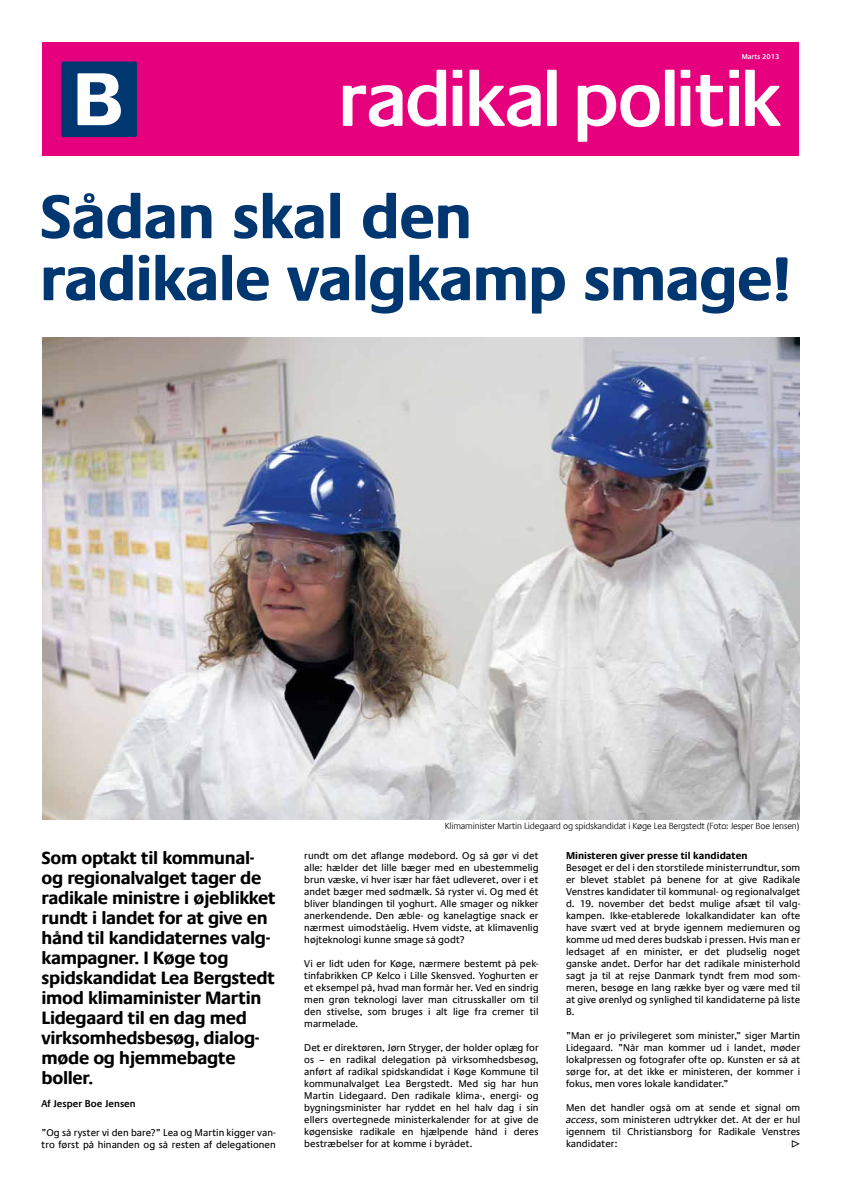
<style>
.page{position:relative;width:842px;height:1191px;background:#fff}
.page>*{position:absolute;margin:0;border:0;box-sizing:border-box;transform-origin:0 0}
.t1{font:700 63px/62px "Praxis Com";letter-spacing:-.02em;color:#003770}
.t2{font:700 18px/20px "Praxis Com";letter-spacing:-.02em;color:#000}
.t3{font:16px "Minion Pro";color:#000}
.t4{font:10px/12px "Praxis Com";letter-spacing:.005em;color:#000;text-align:justify}
.t5{font:700 10px "Praxis Com";letter-spacing:.005em;color:#000}
.t6{font:600 10px "Praxis Com";color:#000}
.t7{font:300 9px "Praxis Com";letter-spacing:-.02em;color:#000}
.t8{font:600 7px "Praxis Com";color:#fff}
.s1{font-style:italic}
</style>
<div class="page">
<div style="left:43px;top:43px;width:756px;height:113px;background:#e6007d"></div>
<div style="left:61px;top:61px;width:76px;height:76px;background:#003770;border-radius:2px"></div>
<svg style="left:78px;top:73px;width:43px;height:52px"></svg>
<div style="left:681px;top:70px;width:9px;height:8px;background:#fff"></div>
<div style="left:681px;top:86px;width:9px;height:40px;background:#fff"></div>
<div style="left:453px;top:70px;width:9px;height:8px;background:#fff"></div>
<div style="left:453px;top:86px;width:9px;height:40px;background:#fff"></div>
<div style="left:729px;top:70px;width:10px;height:8px;background:#fff"></div>
<div style="left:729px;top:86px;width:10px;height:40px;background:#fff"></div>
<svg style="left:343px;top:85px;width:59px;height:42px"></svg>
<svg style="left:408px;top:70px;width:38px;height:56px"></svg>
<svg style="left:469px;top:70px;width:72px;height:57px"></svg>
<div style="left:547px;top:70px;width:10px;height:56px;background:#fff"></div>
<svg style="left:578px;top:85px;width:82px;height:57px"></svg>
<div style="left:665px;top:70px;width:9px;height:56px;background:#fff"></div>
<svg style="left:695px;top:75px;width:28px;height:52px"></svg>
<svg style="left:745px;top:70px;width:35px;height:56px"></svg>
<img style="left:43px;top:337px;width:756px;height:482px">
<p class="t8" style="left:742px;top:52px;width:39px">Marts 2013</p>
<h1 class="t1" style="left:40px;top:186px;width:755px">Sådan skal den<br>radikale valgkamp smage!</h1>
<p class="t2" style="left:42px;top:847px;width:236px">Som optakt til kommunal&shy;og regionalvalget tager de radikale ministre i øjeblikket rundt i landet for at give en hånd til kandidaternes valg&shy;kampagner. I Køge tog spidskandidat Lea Bergstedt imod klimaminister Martin<br>Lidegaard til en dag med virksomhedsbesøg, dialog&shy;møde og hjemmebagte boller.</p>
<p class="t6" style="left:42px;top:1097px;width:96px">Af Jesper Boe Jensen</p>
<p class="t4" style="left:42px;top:1126px;width:236px">”Og så ryster vi den bare?” Lea og Martin kigger van&shy;tro først på hinanden og så resten af delegationen</p>
<p class="t7" style="left:445px;top:821px;width:356px">Klimaminister Martin Lidegaard og spidskandidat i Køge Lea Bergstedt (Foto: Jesper Boe Jensen)</p>
<p class="t4" style="left:304px;top:850px;width:236px">rundt om det aflange mødebord. Og så gør vi det alle: hælder det lille bæger med en ubestemmelig brun væske, vi hver især har fået udleveret, over i et andet bæger med sødmælk. Så ryster vi. Og med ét bliver blandingen til yoghurt. Alle smager og nikker anerkendende. Den æble- og kanelagtige snack er nærmest uimodståelig. Hvem vidste, at klimavenlig højteknologi kunne smage så godt?</p>
<p class="t4" style="left:304px;top:958px;width:236px">Vi er lidt uden for Køge, nærmere bestemt på pek&shy;tinfabrikken CP Kelco i Lille Skensved. Yoghurten er et eksempel på, hvad man formår her. Ved en sindrig men grøn teknologi laver man citrusskaller om til den stivelse, som bruges i alt lige fra cremer til marmelade.</p>
<p class="t4" style="left:304px;top:1042px;width:236px">Det er direktøren, Jørn Stryger, der holder oplæg for os – en radikal delegation på virksomhedsbesøg, anført af radikal spidskandidat i Køge Kommune til kommunalvalget Lea Bergstedt. Med sig har hun Martin Lidegaard. Den radikale klima-, energi- og bygningsminister har ryddet en hel halv dag i sin ellers overtegnede ministerkalender for at give de køgensiske radikale en hjælpende hånd i deres bestræbelser for at komme i byrådet.</p>
<p class="t5" style="left:566px;top:850px;width:183px">Ministeren giver presse til kandidaten</p>
<p class="t4" style="left:566px;top:862px;width:236px">Besøget er del i den storstilede ministerrundtur, som er blevet stablet på benene for at give Radikale Venstres kandidater til kommunal- og regionalvalget d. 19. november det bedst mulige afsæt til valg&shy;kampen. Ikke-etablerede lokalkandidater kan ofte have svært ved at bryde igennem mediemuren og komme ud med deres budskab i pressen. Hvis man er ledsaget af en minister, er det pludselig noget ganske andet. Derfor har det radikale ministerhold sagt ja til at rejse Danmark tyndt frem mod som&shy;meren, besøge en lang række byer og være med til at give ørenlyd og synlighed til kandidaterne på liste B.</p>
<p class="t4" style="left:566px;top:1030px;width:236px">”Man er jo privilegeret som minister,” siger Martin Lidegaard. ”Når man kommer ud i landet, møder lokalpressen og fotografer ofte op. Kunsten er så at sørge for, at det ikke er ministeren, der kommer i fokus, men vores lokale kandidater.”</p>
<p class="t4" style="left:566px;top:1102px;width:236px">Men det handler også om at sende et signal om <span class="s1">access</span>, som ministeren udtrykker det. At der er hul igennem til Christiansborg for Radikale Venstres kandidater:</p>
<h3 class="t3" style="left:791px;top:1131px;width:11px">▷</h3>
</div>
